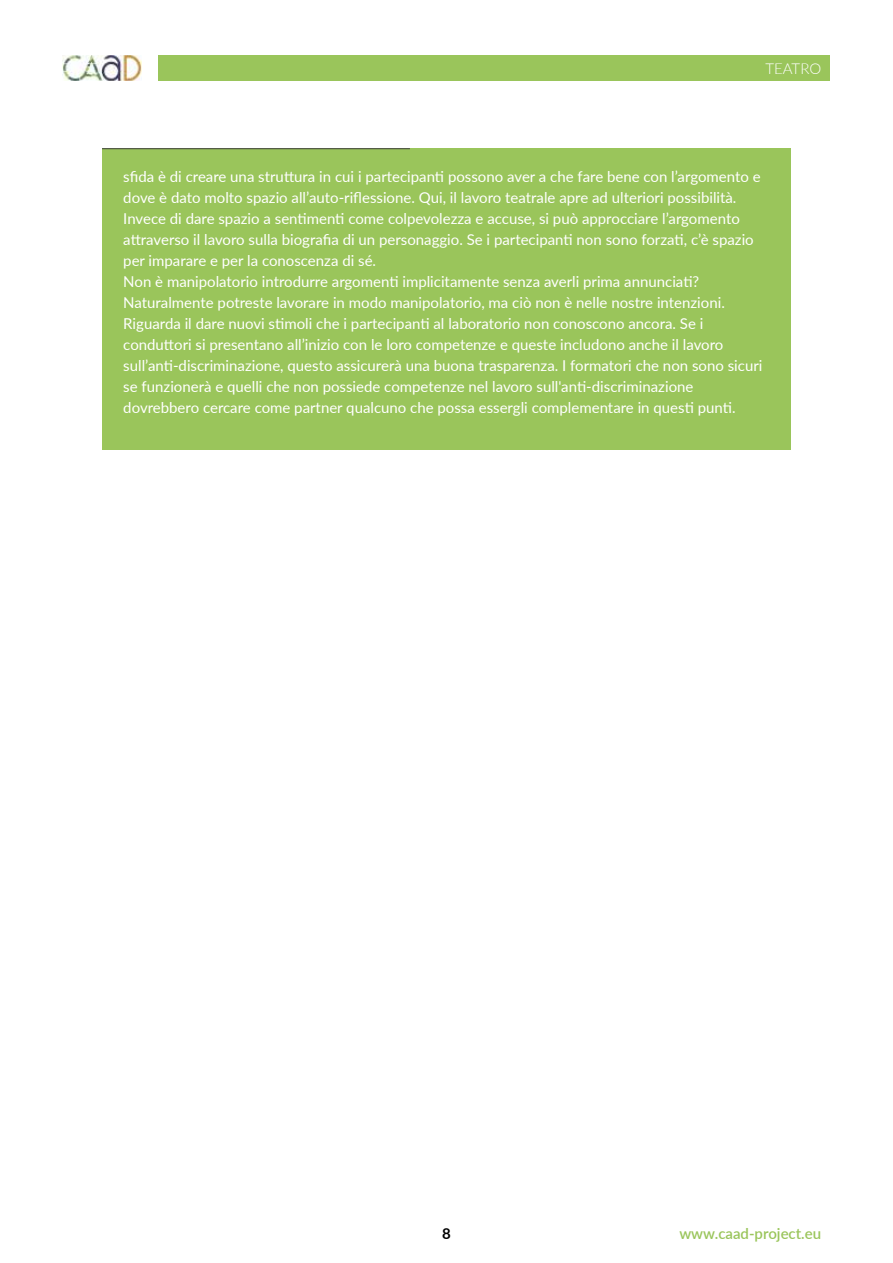
<style>
.page{position:relative;width:893px;height:1263px;background:#fff}
.page>*{position:absolute;margin:0;border:0;box-sizing:border-box;transform-origin:0 0}
.t1{font:15px/21px "Lato";color:#fff}
.t2{font:600 15px "Lato";color:#9ac55b}
.t3{font:300 15px "Lato";color:#fff}
.t4{font:700 15px "Lato";color:#000}
</style>
<div class="page">
<div style="left:158px;top:55px;width:672px;height:26px;background:#9ac55b"></div>
<img style="left:63px;top:55px;width:78px;height:26px">
<div style="left:102px;top:149px;width:689px;height:301px;background:#9ac55b"></div>
<hr style="left:102px;top:148px;width:308px;height:1px;background:#414042">
<p class="t3" style="left:765px;top:58px;width:57px">TEATRO</p>
<p class="t1" style="left:123px;top:165px;width:641px">sfida è di creare una struttura in cui i partecipanti possono aver a che fare bene con l’argomento e dove è dato molto spazio all’auto-riflessione. Qui, il lavoro teatrale apre ad ulteriori possibilità.<br>Invece di dare spazio a sentimenti come colpevolezza e accuse, si può approcciare l’argomento attraverso il lavoro sulla biografia di un personaggio. Se i partecipanti non sono forzati, c’è spazio per imparare e per la conoscenza di sé.<br>Non è manipolatorio introdurre argomenti implicitamente senza averli prima annunciati?<br>Naturalmente potreste lavorare in modo manipolatorio, ma ciò non è nelle nostre intenzioni.<br>Riguarda il dare nuovi stimoli che i partecipanti al laboratorio non conoscono ancora. Se i conduttori si presentano all’inizio con le loro competenze e queste includono anche il lavoro sull’anti-discriminazione, questo assicurerà una buona trasparenza. I formatori che non sono sicuri se funzionerà e quelli che non possiede competenze nel lavoro sull'anti-discriminazione dovrebbero cercare come partner qualcuno che possa essergli complementare in questi punti.</p>
<p class="t4" style="left:442px;top:1223px;width:10px">8</p>
<p class="t2" style="left:679px;top:1223px;width:143px">www.caad-project.eu</p>
</div>
